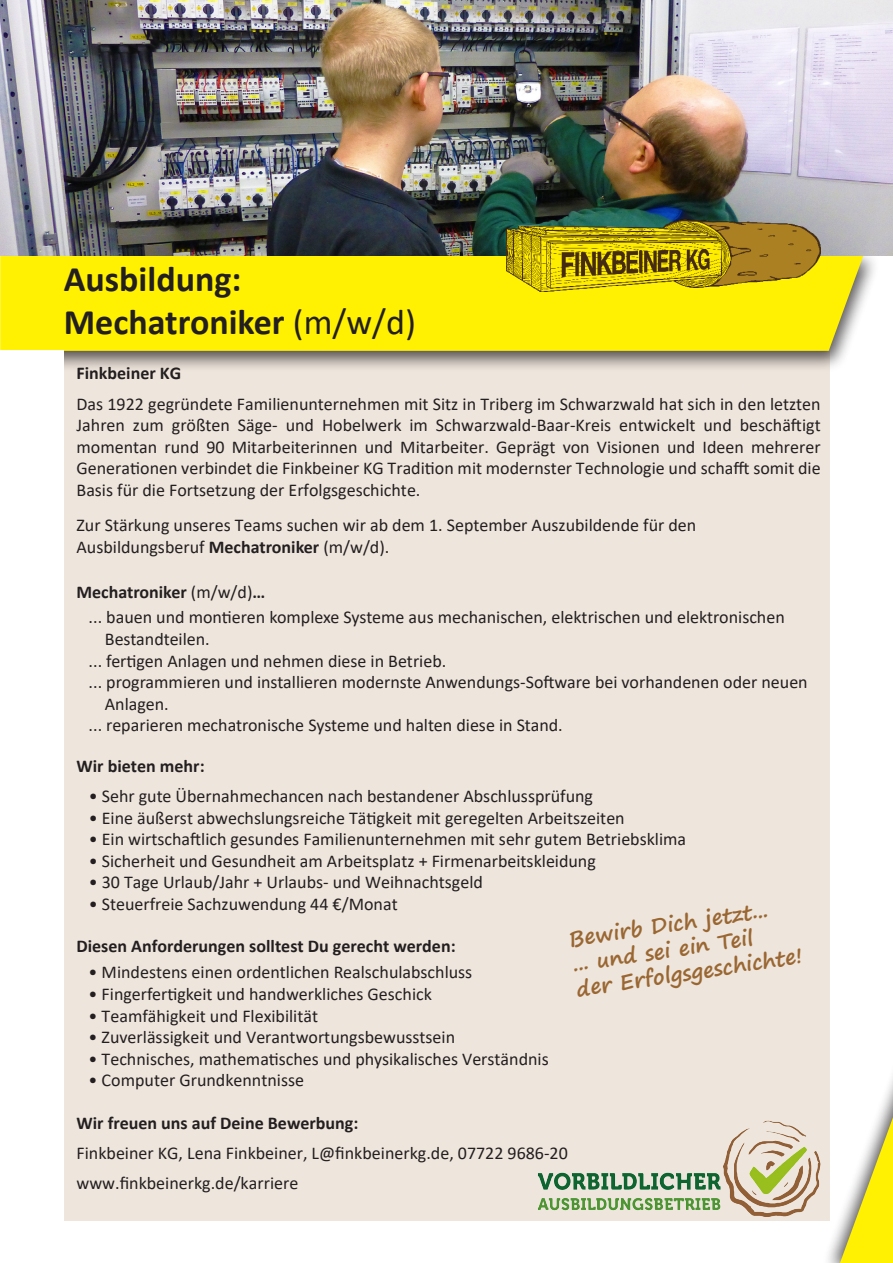
<style>
.page{position:relative;width:893px;height:1263px;background:#fff}
.page>*{position:absolute;margin:0;border:0;box-sizing:border-box;transform-origin:0 0}
.t1{font:700 36px "Calibri";color:#231f20}
.t2{font:700 21px "Segoe Print";color:#9a6732}
.t3{font:18px/21.6px "Calibri";color:#231f20}
.t4{font:700 18px "Calibri";color:#231f20}
.s1{font-weight:400}
.s2{font-weight:700}
</style>
<div class="page">
<div style="left:0;top:351px;width:829px;height:869px;background:#eee5dc"></div>
<div style="left:0;top:249px;width:881px;height:123px;background:#231f20;opacity:.75"></div>
<div style="left:0;top:255px;width:863px;height:96px;background:#fff101"></div>
<div style="left:0;top:351px;width:64px;height:912px;background:#fff"></div>
<img style="left:0;top:0;width:893px;height:255px">
<div style="left:823px;top:854px;width:70px;height:409px;background:#231f20;opacity:.75"></div>
<svg style="left:840px;top:868px;width:53px;height:395px"></svg>
<img style="left:506px;top:219px;width:315px;height:72px">
<img style="left:538px;top:1172px;width:183px;height:39px">
<img style="left:723px;top:1120px;width:97px;height:97px">
<p class="t1" style="left:64px;top:253px;width:179px">Ausbildung:</p>
<p class="t1" style="left:64px;top:296px;width:354px">Mechatroniker <span class="s1">(m/w/d)</span></p>
<p class="t4" style="left:77px;top:361px;width:106px">Finkbeiner KG</p>
<p class="t3" style="left:77px;top:392px;width:746px;text-align:justify">Das 1922 gegründete Familienunternehmen mit Sitz in Triberg im Schwarzwald hat sich in den letzten Jahren zum größten Säge- und Hobelwerk im Schwarzwald-Baar-Kreis entwickelt und beschäftigt momentan rund 90 Mitarbeiterinnen und Mitarbeiter. Geprägt von Visionen und Ideen mehrerer Generationen verbindet die Finkbeiner KG Tradition mit modernster Technologie und schafft somit die Basis für die Fortsetzung der Erfolgsgeschichte.</p>
<p class="t3" style="left:77px;top:514px;width:621px">Zur Stärkung unseres Teams suchen wir ab dem 1. September Auszubildende für den<br>Ausbildungsberuf <span class="s2">Mechatroniker</span> (m/w/d).</p>
<p class="t4" style="left:76px;top:579px;width:190px">Mechatroniker <span class="s1">(m/w/d)</span>…</p>
<p class="t3" style="left:105px;top:606px;width:681px;text-indent:-16px">... bauen und montieren komplexe Systeme aus mechanischen, elektrischen und elektronischen<br>Bestandteilen.</p>
<p class="t3" style="left:89px;top:649px;width:359px">... fertigen Anlagen und nehmen diese in Betrieb.</p>
<p class="t3" style="left:89px;top:671px;width:721px">... programmieren und installieren modernste Anwendungs-Software bei vorhandenen oder neuen</p>
<p class="t3" style="left:105px;top:693px;width:65px">Anlagen.</p>
<p class="t3" style="left:89px;top:714px;width:476px">... reparieren mechatronische Systeme und halten diese in Stand.</p>
<p class="t4" style="left:77px;top:753px;width:130px">Wir bieten mehr:</p>
<p class="t3" style="left:89px;top:785px;width:506px">• Sehr gute Übernahmechancen nach bestandener Abschlussprüfung</p>
<p class="t3" style="left:89px;top:806px;width:537px">• Eine äußerst abwechslungsreiche Tätigkeit mit geregelten Arbeitszeiten</p>
<p class="t3" style="left:89px;top:828px;width:599px">• Ein wirtschaftlich gesundes Familienunternehmen mit sehr gutem Betriebsklima</p>
<p class="t3" style="left:89px;top:849px;width:509px">• Sicherheit und Gesundheit am Arbeitsplatz + Firmenarbeitskleidung</p>
<p class="t3" style="left:89px;top:871px;width:396px">• 30 Tage Urlaub/Jahr + Urlaubs- und Weihnachtsgeld</p>
<p class="t3" style="left:89px;top:893px;width:310px">• Steuerfreie Sachzuwendung 44 €/Monat</p>
<p class="t2" style="left:566px;top:919px;width:202px;rotate:-8deg">Bewirb Dich jetzt...</p>
<p class="t2" style="left:570px;top:944px;width:184px;rotate:-8deg">... und sei ein Teil</p>
<p class="t4" style="left:76px;top:934px;width:381px">Diesen Anforderungen solltest Du gerecht werden:</p>
<p class="t3" style="left:89px;top:961px;width:385px">• Mindestens einen ordentlichen Realschulabschluss</p>
<p class="t3" style="left:89px;top:983px;width:345px">• Fingerfertigkeit und handwerkliches Geschick</p>
<p class="t3" style="left:89px;top:1004px;width:231px">• Teamfähigkeit und Flexibilität</p>
<p class="t3" style="left:89px;top:1026px;width:368px">• Zuverlässigkeit und Verantwortungsbewusstsein</p>
<p class="t3" style="left:89px;top:1047px;width:462px">• Technisches, mathematisches und physikalisches Verständnis</p>
<p class="t3" style="left:89px;top:1069px;width:217px">• Computer Grundkenntnisse</p>
<p class="t2" style="left:574px;top:969px;width:230px;rotate:-8deg">der Erfolgsgeschichte!</p>
<p class="t4" style="left:77px;top:1110px;width:283px">Wir freuen uns auf Deine Bewerbung:</p>
<p class="t3" style="left:77px;top:1141px;width:493px">Finkbeiner KG, Lena Finkbeiner, L@finkbeinerkg.de, 07722 9686-20</p>
<p class="t3" style="left:77px;top:1172px;width:223px">www.finkbeinerkg.de/karriere</p>
</div>
